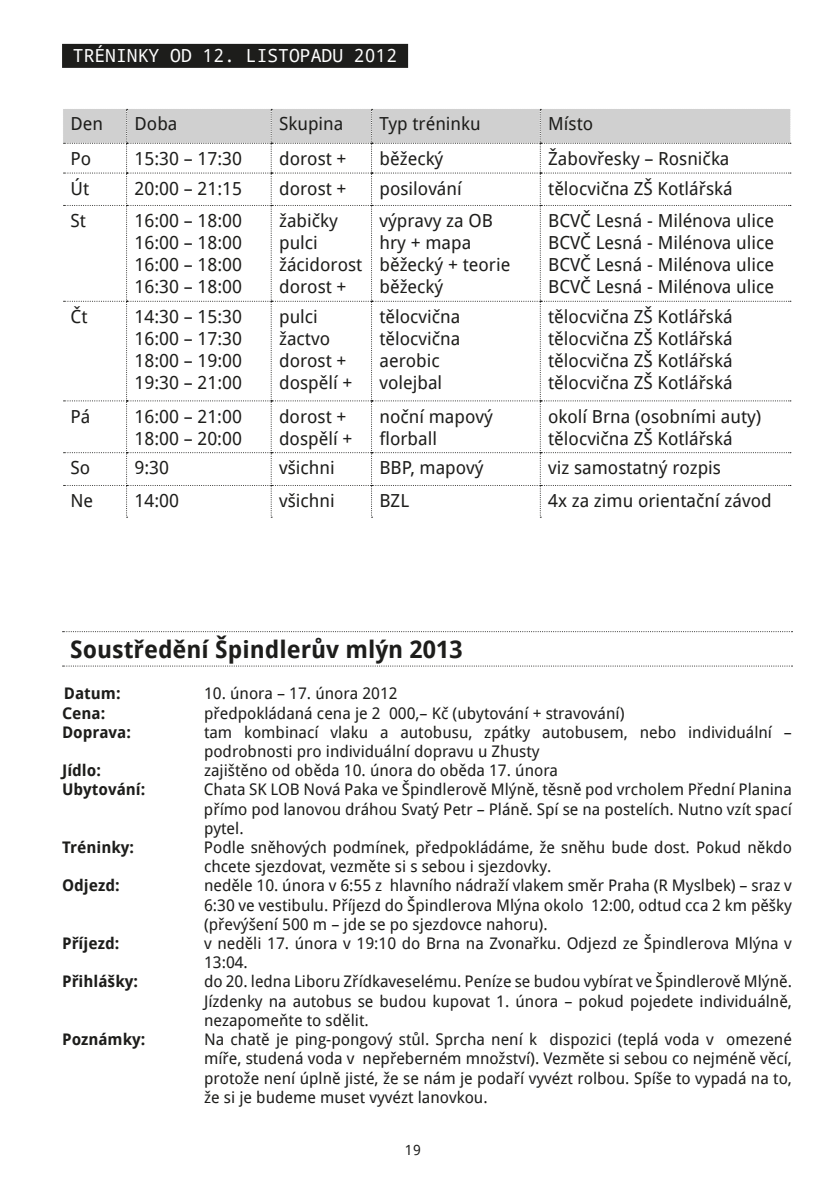
<style>
.page{position:relative;width:840px;height:1191px;background:#fff}
.page>*{position:absolute;margin:0;border:0;box-sizing:border-box;transform-origin:0 0}
.t1{font:700 24px "Droid Sans";color:#1d1d1b}
.t2{font:18px/22px "Droid Sans";color:#1d1d1b}
.t3{font:18px "Droid Sans Mono";color:#fff}
.t4{font:16px/19.2px "Droid Sans";color:#1d1d1b;text-align:justify}
.t5{font:700 16px "Droid Sans";color:#1d1d1b}
.t6{font:14px "Droid Sans Mono";color:#1d1d1b}
</style>
<div class="page">
<div style="left:62px;top:44px;width:346px;height:24px;background:#1d1d1b"></div>
<svg style="left:63px;top:108px;width:728px;height:410px"></svg>
<svg style="left:62px;top:631px;width:730px;height:1px"></svg>
<svg style="left:62px;top:665px;width:730px;height:1px"></svg>
<p class="t3" style="left:73px;top:43px;width:325px">TRÉNINKY OD 12. LISTOPADU 2012</p>
<p class="t2" style="left:70px;top:112px;width:34px">Den</p>
<p class="t2" style="left:134px;top:112px;width:44px">Doba</p>
<p class="t2" style="left:279px;top:112px;width:66px">Skupina</p>
<p class="t2" style="left:379px;top:112px;width:103px">Typ tréninku</p>
<p class="t2" style="left:548px;top:112px;width:46px">Místo</p>
<p class="t2" style="left:70px;top:147px;width:22px">Po</p>
<p class="t2" style="left:134px;top:147px;width:109px">15:30 – 17:30</p>
<p class="t2" style="left:279px;top:147px;width:69px">dorost +</p>
<p class="t2" style="left:379px;top:147px;width:65px">běžecký</p>
<p class="t2" style="left:548px;top:147px;width:183px">Žabovřesky – Rosnička</p>
<p class="t2" style="left:70px;top:177px;width:20px">Út</p>
<p class="t2" style="left:134px;top:177px;width:109px">20:00 – 21:15</p>
<p class="t2" style="left:279px;top:177px;width:69px">dorost +</p>
<p class="t2" style="left:379px;top:177px;width:84px">posilování</p>
<p class="t2" style="left:548px;top:177px;width:186px">tělocvična ZŠ Kotlářská</p>
<p class="t2" style="left:70px;top:209px;width:17px">St</p>
<p class="t2" style="left:134px;top:209px;width:109px;text-align:justify">16:00 – 18:00<br>16:00 – 18:00<br>16:00 – 18:00<br>16:30 – 18:00</p>
<p class="t2" style="left:279px;top:209px;width:85px">žabičky pulci žácidorost dorost +</p>
<p class="t2" style="left:379px;top:209px;width:132px">výpravy za OB hry + mapa běžecký + teorie běžecký</p>
<p class="t2" style="left:548px;top:209px;width:227px;text-align:justify">BCVČ Lesná - Milénova ulice BCVČ Lesná - Milénova ulice BCVČ Lesná - Milénova ulice BCVČ Lesná - Milénova ulice</p>
<p class="t2" style="left:70px;top:305px;width:18px">Čt</p>
<p class="t2" style="left:134px;top:305px;width:109px;text-align:justify">14:30 – 15:30<br>16:00 – 17:30<br>18:00 – 19:00<br>19:30 – 21:00</p>
<p class="t2" style="left:279px;top:305px;width:75px">pulci žactvo dorost + dospělí +</p>
<p class="t2" style="left:379px;top:305px;width:82px">tělocvična tělocvična aerobic volejbal</p>
<p class="t2" style="left:548px;top:305px;width:186px;text-align:justify">tělocvična ZŠ Kotlářská tělocvična ZŠ Kotlářská tělocvična ZŠ Kotlářská tělocvična ZŠ Kotlářská</p>
<p class="t2" style="left:70px;top:404px;width:21px">Pá</p>
<p class="t2" style="left:134px;top:404px;width:109px">16:00 – 21:00<br>18:00 – 20:00</p>
<p class="t2" style="left:279px;top:404px;width:75px">dorost + dospělí +</p>
<p class="t2" style="left:379px;top:404px;width:115px">noční mapový florball</p>
<p class="t2" style="left:548px;top:404px;width:214px">okolí Brna (osobními auty) tělocvična ZŠ Kotlářská</p>
<p class="t2" style="left:70px;top:456px;width:21px">So</p>
<p class="t2" style="left:134px;top:456px;width:36px">9:30</p>
<p class="t2" style="left:279px;top:456px;width:57px">všichni</p>
<p class="t2" style="left:379px;top:456px;width:106px">BBP, mapový</p>
<p class="t2" style="left:548px;top:456px;width:174px">viz samostatný rozpis</p>
<p class="t2" style="left:70px;top:489px;width:24px">Ne</p>
<p class="t2" style="left:134px;top:489px;width:46px">14:00</p>
<p class="t2" style="left:279px;top:489px;width:57px">všichni</p>
<p class="t2" style="left:379px;top:489px;width:31px">BZL</p>
<p class="t2" style="left:548px;top:489px;width:225px">4x za zimu orientační závod</p>
<h1 class="t1" style="left:70px;top:632px;width:394px">Soustředění Špindlerův mlýn 2013</h1>
<p class="t5" style="left:64px;top:682px;width:58px">Datum:</p>
<p class="t4" style="left:204px;top:683px;width:195px">10. února – 17. února 2012</p>
<p class="t5" style="left:62px;top:701px;width:45px">Cena:</p>
<p class="t4" style="left:204px;top:702px;width:422px">předpokládaná cena je 2 000,– Kč (ubytování + stravování)</p>
<p class="t5" style="left:62px;top:720px;width:70px">Doprava:</p>
<p class="t4" style="left:204px;top:722px;width:589px">tam kombinací vlaku a autobusu, zpátky autobusem, nebo individuální – podrobnosti pro individuální dopravu u Zhusty</p>
<p class="t5" style="left:62px;top:759px;width:40px">Jídlo:</p>
<p class="t4" style="left:204px;top:760px;width:355px">zajištěno od oběda 10. února do oběda 17. února</p>
<p class="t5" style="left:62px;top:778px;width:85px">Ubytování:</p>
<p class="t4" style="left:204px;top:779px;width:589px">Chata SK LOB Nová Paka ve Špindlerově Mlýně, těsně pod vrcholem Přední Planina přímo pod lanovou dráhou Svatý Petr – Pláně. Spí se na postelích. Nutno vzít spací pytel.</p>
<p class="t5" style="left:62px;top:836px;width:73px">Tréninky:</p>
<p class="t4" style="left:204px;top:837px;width:589px">Podle sněhových podmínek, předpokládáme, že sněhu bude dost. Pokud někdo chcete sjezdovat, vezměte si s sebou i sjezdovky.</p>
<p class="t5" style="left:62px;top:874px;width:59px">Odjezd:</p>
<p class="t4" style="left:204px;top:875px;width:589px">neděle 10. února v 6:55 z hlavního nádraží vlakem směr Praha (R Myslbek) – sraz v 6:30 ve vestibulu. Příjezd do Špindlerova Mlýna okolo 12:00, odtud cca 2 km pěšky (převýšení 500 m – jde se po sjezdovce nahoru).</p>
<p class="t5" style="left:62px;top:932px;width:59px">Příjezd:</p>
<p class="t4" style="left:204px;top:933px;width:589px">v neděli 17. února v 19:10 do Brna na Zvonařku. Odjezd ze Špindlerova Mlýna v<br>13:04.</p>
<p class="t5" style="left:62px;top:970px;width:77px">Přihlášky:</p>
<p class="t4" style="left:204px;top:971px;width:589px">do 20. ledna Liboru Zřídkaveselému. Peníze se budou vybírat ve Špindlerově Mlýně.<br>Jízdenky na autobus se budou kupovat 1. února – pokud pojedete individuálně, nezapomeňte to sdělit.</p>
<p class="t5" style="left:62px;top:1028px;width:85px">Poznámky:</p>
<p class="t4" style="left:204px;top:1029px;width:589px">Na chatě je ping-pongový stůl. Sprcha není k dispozici (teplá voda v omezené míře, studená voda v nepřeberném množství). Vezměte si sebou co nejméně věcí, protože není úplně jisté, že se nám je podaří vyvézt rolbou. Spíše to vypadá na to, že si je budeme muset vyvézt lanovkou.</p>
<p class="t6" style="left:404px;top:1140px;width:18px">19</p>
</div>
